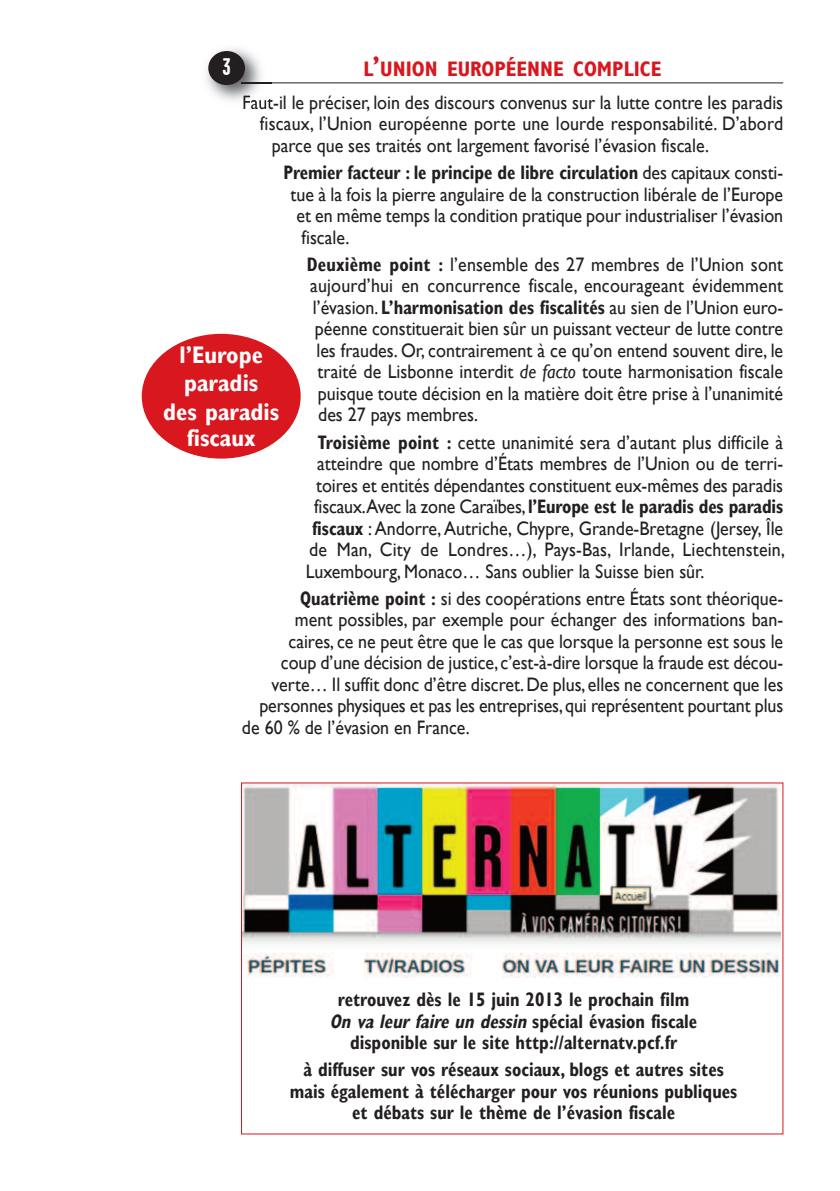
<style>
.page{position:relative;width:840px;height:1191px;background:#fff}
.page>*{position:absolute;margin:0;border:0;box-sizing:border-box;transform-origin:0 0}
.t1{font:700 condensed 24px/28.8px "Gill Sans";color:#fff;text-align:center}
.t2{font:700 24px "Garage Gothic";color:#fff}
.t3{font:700 condensed 21px "Gill Sans";color:#d8171f}
.t4{font:19.6px "Gill Sans";color:#231f20;scale:.92 1}
.t5{font:700 condensed 19.6px/21.6px "Gill Sans";color:#231f20;text-align:center;scale:.92 1}
.s1{font-size:28px}
.s2{font-weight:400;font-stretch:normal}
.s3{font-weight:700;font-stretch:condensed}
.s4{font-style:italic}
</style>
<div class="page">
<hr style="left:242px;top:83px;width:540px;height:1px;background:#231f20">
<div style="left:142px;top:334px;width:158px;height:124px;background:#d8171f;border-radius:50%"></div>
<img style="left:206px;top:48px;width:65px;height:53px">
<svg style="left:242px;top:83px;width:29px;height:1px"></svg>
<img style="left:243px;top:95px;width:28px;height:15px">
<div style="left:208px;top:51px;width:37px;height:34px;background:#231f20;border-radius:50%"></div>
<img style="left:243px;top:784px;width:537px;height:193px">
<p class="t3" style="left:363px;top:56px;width:299px">L<span class="s1">’</span>union européenne compLice</p>
<p class="t4" style="left:242px;top:91px;width:589px">Faut-il le préciser, loin des discours convenus sur la lutte contre les paradis</p>
<p class="t4" style="left:260px;top:112px;width:570px">fiscaux, l’Union européenne porte une lourde responsabilité. D’abord</p>
<p class="t4" style="left:272px;top:134px;width:476px">parce que ses traités ont largement favorisé l’évasion fiscale.</p>
<p class="t5" style="left:283px;top:162px;width:544px">premier facteur : le principe de libre circulation <span class="s2">des capitaux consti-</span></p>
<p class="t4" style="left:290px;top:183px;width:536px">tue à la fois la pierre angulaire de la construction libérale de l’Europe</p>
<p class="t4" style="left:296px;top:204px;width:530px">et en même temps la condition pratique pour industrialiser l’évasion</p>
<p class="t4" style="left:301px;top:226px;width:53px">fiscale.</p>
<p class="t4" style="left:306px;top:253px;width:519px"><span class="s3">deuxième point :</span> l’ensemble des 27 membres de l’Union sont</p>
<p class="t4" style="left:310px;top:274px;width:515px">aujourd’hui en concurrence fiscale, encourageant évidemment</p>
<p class="t4" style="left:312px;top:296px;width:512px">l’évasion. <span class="s3">L’harmonisation des fiscalités</span> au sien de l’Union euro-</p>
<p class="t4" style="left:314px;top:317px;width:510px">péenne constituerait bien sûr un puissant vecteur de lutte contre</p>
<p class="t4" style="left:316px;top:339px;width:508px">les fraudes. Or, contrairement à ce qu’on entend souvent dire, le</p>
<p class="t4" style="left:317px;top:360px;width:507px">traité de Lisbonne interdit <span class="s4">de facto</span> toute harmonisation fiscale</p>
<p class="t4" style="left:318px;top:382px;width:507px">puisque toute décision en la matière doit être prise à l’unanimité</p>
<p class="t4" style="left:318px;top:403px;width:175px">des 27 pays membres.</p>
<p class="t4" style="left:318px;top:430px;width:507px"><span class="s3">troisième point :</span> cette unanimité sera d’autant plus difficile à</p>
<p class="t4" style="left:317px;top:452px;width:507px">atteindre que nombre d’États membres de l’Union ou de terri-</p>
<p class="t4" style="left:316px;top:473px;width:509px">toires et entités dépendantes constituent eux-mêmes des paradis</p>
<p class="t5" style="left:314px;top:496px;width:511px"><span class="s2">fiscaux.Avec la zone Caraïbes,</span>l’europe est le paradis des paradis</p>
<p class="t4" style="left:312px;top:516px;width:513px"><span class="s3">fiscaux</span> :Andorre,Autriche, Chypre, Grande-Bretagne (Jersey, Île</p>
<p class="t4" style="left:309px;top:538px;width:518px">de Man, City de Londres…), Pays-Bas, Irlande, Liechtenstein,</p>
<p class="t4" style="left:305px;top:559px;width:434px">Luxembourg, Monaco… Sans oublier la Suisse bien sûr.</p>
<p class="t4" style="left:300px;top:587px;width:526px"><span class="s3">Quatrième point :</span> si des coopérations entre États sont théorique-</p>
<p class="t4" style="left:295px;top:608px;width:532px">ment possibles, par exemple pour échanger des informations ban-</p>
<p class="t4" style="left:288px;top:630px;width:539px">caires, ce ne peut être que le cas que lorsque la personne est sous le</p>
<p class="t4" style="left:281px;top:651px;width:547px">coup d’une décision de justice, c’est-à-dire lorsque la fraude est décou-</p>
<p class="t4" style="left:271px;top:673px;width:557px">verte… Il suffit donc d’être discret.De plus, elles ne concernent que les</p>
<p class="t4" style="left:259px;top:694px;width:570px">personnes physiques et pas les entreprises, qui représentent pourtant plus</p>
<p class="t4" style="left:242px;top:716px;width:249px">de 60 % de l’évasion en France.</p>
<p class="t2" style="left:222px;top:52px;width:10px">3</p>
<p class="t1" style="left:163px;top:340px;width:118px">l’europe paradis<br>des paradis</p>
<p class="t1" style="left:187px;top:424px;width:70px">fiscaux</p>
<p class="t5" style="left:330px;top:988px;width:401px">retrouvez dès le 15 juin 2013 le prochain film <span class="s4">onvaleurfaireundessin</span>spécial évasion fiscale disponible sur le site http://alternatv.pcf.fr</p>
<p class="t5" style="left:290px;top:1058px;width:487px">à diffuser sur vos réseaux sociaux, blogs et autres sites mais également à télécharger pour vos réunions publiques et débats sur le thème de l’évasion fiscale</p>
</div>
